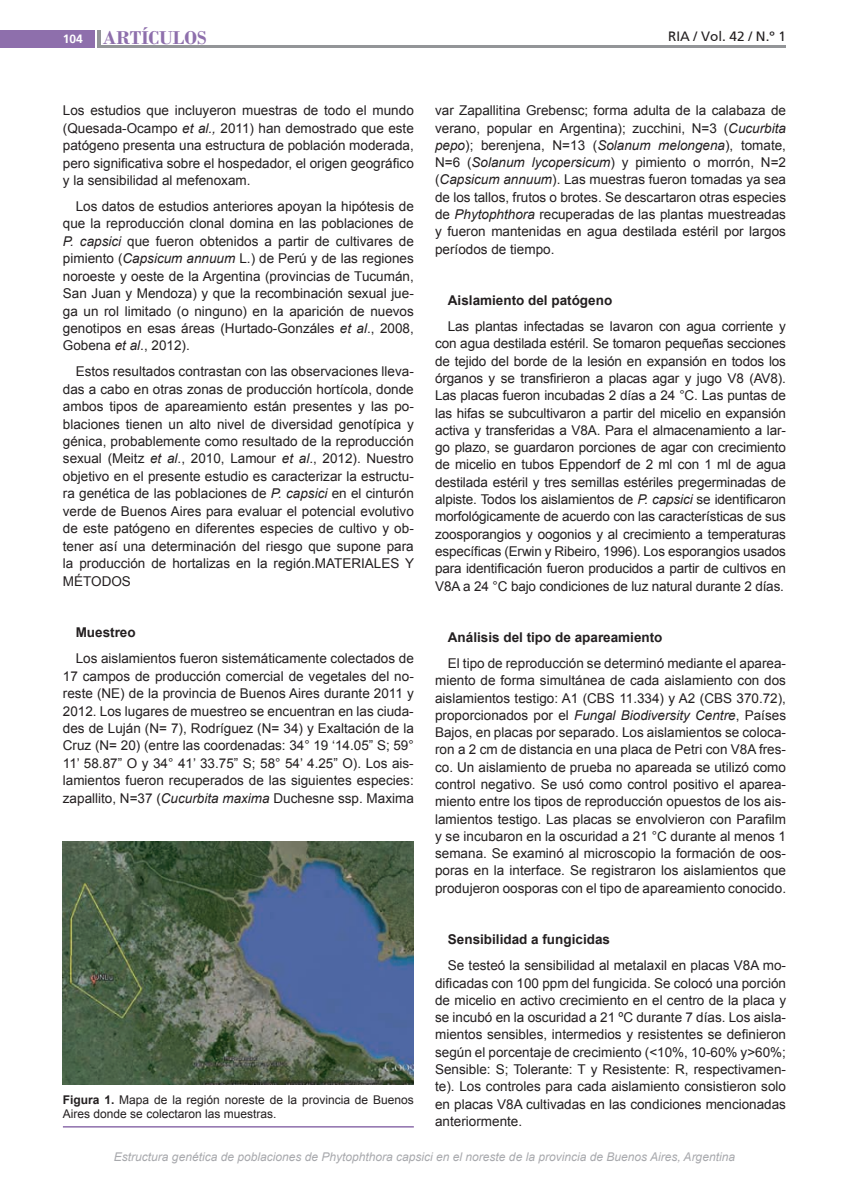
<style>
.page{position:relative;width:849px;height:1189px;background:#fff}
.page>*{position:absolute;margin:0;border:0;box-sizing:border-box;transform-origin:0 0}
.t1{font:700 19.5px "Bodoni";color:#8e6fac}
.t2{font:13.5px/17.2px "Arial";color:#231f20;text-align:justify}
.t3{font:700 13.5px "Arial";color:#231f20}
.t4{font:500 13.5px "Frutiger Roman";color:#231f20}
.t5{font:italic 12px "Arial";color:#a8a9ad}
.t6{font:12px/14.4px "Arial";color:#231f20}
.s1{font-family:"Frutiger";font-size:12px;color:#fff}
.s2{font-style:italic}
.s3{font-weight:700}
</style>
<div class="page">
<div style="left:0;top:30px;width:95px;height:17px;background:#8e6fac"></div>
<hr style="left:97px;top:30px;width:3px;height:17px;background:#939598">
<hr style="left:99px;top:45px;width:687px;height:2px;background:#939598">
<hr style="left:63px;top:1126px;width:351px;height:1px;background:#8e6fac">
<img style="left:63px;top:842px;width:351px;height:242px">
<h1 class="t1" style="left:63px;top:26px;width:145px"><span class="s1">104</span> ARTÍCULOS</h1>
<p class="t4" style="left:668px;top:28px;width:119px">RIA / Vol. 42 / N.º 1</p>
<p class="t2" style="left:63px;top:102px;width:352px">Los estudios que incluyeron muestras de todo el mundo (Quesada-Ocampo <span class="s2">et al.,</span> 2011) han demostrado que este patógeno presenta una estructura de población moderada, pero significativa sobre el hospedador, el origen geográfico y la sensibilidad al mefenoxam.</p>
<p class="t2" style="left:63px;top:198px;width:352px;text-indent:13px">Los datos de estudios anteriores apoyan la hipótesis de que la reproducción clonal domina en las poblaciones de <span class="s2">P. capsici</span> que fueron obtenidos a partir de cultivares de pimiento (<span class="s2">Capsicum annuum</span> L.) de Perú y de las regiones noroeste y oeste de la Argentina (provincias de Tucumán, San Juan y Mendoza) y que la recombinación sexual jue&shy;ga un rol limitado (o ninguno) en la aparición de nuevos genotipos en esas áreas (Hurtado-Gonzáles <span class="s2">et al</span>., 2008, Gobena <span class="s2">et al</span>., 2012).</p>
<p class="t2" style="left:63px;top:363px;width:353px;text-indent:13px">Estos resultados contrastan con las observaciones lleva&shy;das a cabo en otras zonas de producción hortícola, donde ambos tipos de apareamiento están presentes y las po&shy;blaciones tienen un alto nivel de diversidad genotípica y génica, probablemente como resultado de la reproducción sexual (Meitz <span class="s2">et al</span>., 2010, Lamour <span class="s2">et al</span>., 2012). Nuestro objetivo en el presente estudio es caracterizar la estructu&shy;ra genética de las poblaciones de <span class="s2">P. capsici</span> en el cinturón verde de Buenos Aires para evaluar el potencial evolutivo de este patógeno en diferentes especies de cultivo y ob&shy;tener así una determinación del riesgo que supone para la producción de hortalizas en la región.MATERIALES Y MÉTODOS</p>
<p class="t3" style="left:76px;top:625px;width:62px">Muestreo</p>
<p class="t2" style="left:63px;top:650px;width:352px;text-indent:13px">Los aislamientos fueron sistemáticamente colectados de 17 campos de producción comercial de vegetales del no&shy;reste (NE) de la provincia de Buenos Aires durante 2011 y 2012. Los lugares de muestreo se encuentran en las ciuda&shy;des de Luján (N= 7), Rodríguez (N= 34) y Exaltación de la Cruz (N= 20) (entre las coordenadas: 34° 19 ‘14.05” S; 59° 11’ 58.87” O y 34° 41’ 33.75” S; 58° 54’ 4.25” O). Los ais&shy;lamientos fueron recuperados de las siguientes especies: zapallito, N=37 (<span class="s2">Cucurbita maxima</span> Duchesne ssp. Maxima</p>
<p class="t6" style="left:63px;top:1092px;width:352px"><span class="s3">Figura 1.</span> Mapa de la región noreste de la provincia de Buenos<br>Aires donde se colectaron las muestras.</p>
<p class="t2" style="left:435px;top:102px;width:352px">var Zapallitina Grebensc; forma adulta de la calabaza de verano, popular en Argentina); zucchini, N=3 (<span class="s2">Cucurbita pepo</span>); berenjena, N=13 (<span class="s2">Solanum melongena</span>), tomate, N=6 (<span class="s2">Solanum lycopersicum</span>) y pimiento o morrón, N=2 (<span class="s2">Capsicum annuum</span>). Las muestras fueron tomadas ya sea de los tallos, frutos o brotes. Se descartaron otras especies de <span class="s2">Phytophthora</span> recuperadas de las plantas muestreadas y fueron mantenidas en agua destilada estéril por largos períodos de tiempo.</p>
<p class="t3" style="left:448px;top:293px;width:166px">Aislamiento del patógeno</p>
<p class="t2" style="left:435px;top:318px;width:352px;text-indent:13px">Las plantas infectadas se lavaron con agua corriente y con agua destilada estéril. Se tomaron pequeñas secciones de tejido del borde de la lesión en expansión en todos los órganos y se transfirieron a placas agar y jugo V8 (AV8).<br>Las placas fueron incubadas 2 días a 24 °C. Las puntas de las hifas se subcultivaron a partir del micelio en expansión activa y transferidas a V8A. Para el almacenamiento a lar&shy;go plazo, se guardaron porciones de agar con crecimiento de micelio en tubos Eppendorf de 2 ml con 1 ml de agua destilada estéril y tres semillas estériles pregerminadas de alpiste. Todos los aislamientos de <span class="s2">P. capsici</span> se identificaron morfológicamente de acuerdo con las características de sus zoosporangios y oogonios y al crecimiento a temperaturas específicas (Erwin y Ribeiro, 1996). Los esporangios usados para identificación fueron producidos a partir de cultivos en V8A a 24 °C bajo condiciones de luz natural durante 2 días.</p>
<p class="t3" style="left:448px;top:630px;width:216px">Análisis del tipo de apareamiento</p>
<p class="t2" style="left:435px;top:655px;width:352px;text-indent:13px">El tipo de reproducción se determinó mediante el aparea&shy;miento de forma simultánea de cada aislamiento con dos aislamientos testigo: A1 (CBS 11.334) y A2 (CBS 370.72), proporcionados por el <span class="s2">Fungal Biodiversity Centre</span>, Países Bajos, en placas por separado. Los aislamientos se coloca&shy;ron a 2 cm de distancia en una placa de Petri con V8A fres&shy;co. Un aislamiento de prueba no apareada se utilizó como control negativo. Se usó como control positivo el aparea&shy;miento entre los tipos de reproducción opuestos de los ais&shy;lamientos testigo. Las placas se envolvieron con Parafilm y se incubaron en la oscuridad a 21 °C durante al menos 1 semana. Se examinó al microscopio la formación de oos&shy;poras en la interface. Se registraron los aislamientos que produjeron oosporas con el tipo de apareamiento conocido.</p>
<p class="t3" style="left:448px;top:932px;width:164px">Sensibilidad a fungicidas</p>
<p class="t2" style="left:435px;top:957px;width:352px;text-indent:13px">Se testeó la sensibilidad al metalaxil en placas V8A mo&shy;dificadas con 100 ppm del fungicida. Se colocó una porción de micelio en activo crecimiento en el centro de la placa y se incubó en la oscuridad a 21 ºC durante 7 días. Los aisla&shy;mientos sensibles, intermedios y resistentes se definieron según el porcentaje de crecimiento (&lt;10%, 10-60% y&gt;60%; Sensible: S; Tolerante: T y Resistente: R, respectivamen&shy;te). Los controles para cada aislamiento consistieron solo en placas V8A cultivadas en las condiciones mencionadas anteriormente.</p>
<p class="t5" style="left:114px;top:1150px;width:622px">Estructura genética de poblaciones de Phytophthora capsici en el noreste de la provincia de Buenos Aires, Argentina</p>
</div>
